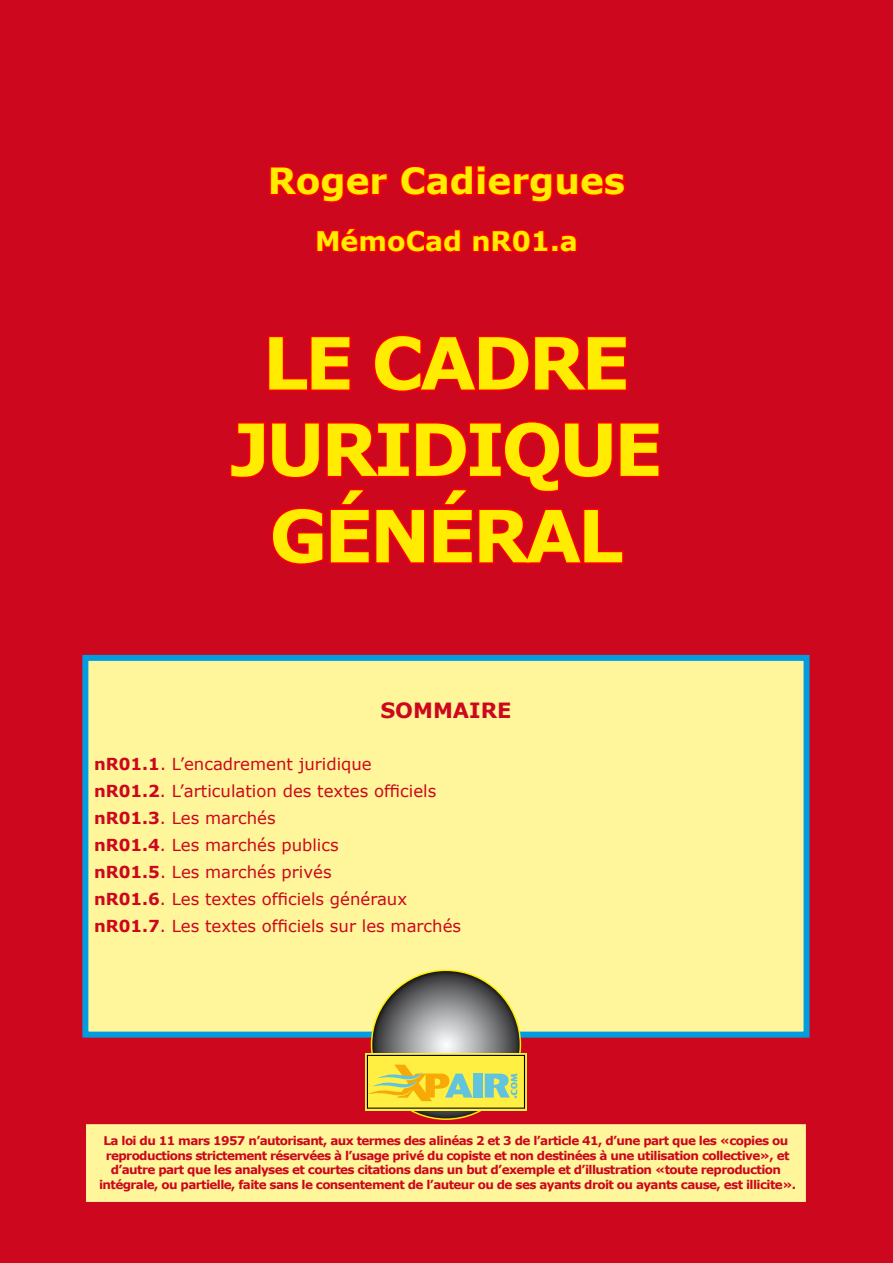
<style>
.page{position:relative;width:893px;height:1263px;background:#cc071e}
.page>*{position:absolute;margin:0;border:0;box-sizing:border-box;transform-origin:0 0}
.t1{font:700 72px/86.4px "Verdana";letter-spacing:-.05em;color:#ffec00;text-align:center}
.t2{font:700 36px "Verdana";color:#ffec00}
.t3{font:700 27px "Verdana";color:#ffec00}
.t4{font:700 21px "Verdana";color:#cc071e}
.t5{font:16.5px/27px "Verdana";color:#cc071e}
.t6{font:700 12px/14.4px "Verdana";letter-spacing:-.05em;color:#cc071e;text-align:center}
.s1{font-weight:700}
</style>
<div class="page">
<svg style="left:269px;top:166px;width:120px;height:37px"></svg>
<svg style="left:400px;top:165px;width:226px;height:38px"></svg>
<svg style="left:316px;top:227px;width:146px;height:26px"></svg>
<svg style="left:472px;top:229px;width:77px;height:24px"></svg>
<div style="left:551px;top:244px;width:8px;height:8px;border:3px solid #f00"></div>
<svg style="left:557px;top:234px;width:21px;height:19px"></svg>
<svg style="left:268px;top:335px;width:83px;height:56px"></svg>
<svg style="left:373px;top:334px;width:255px;height:58px"></svg>
<svg style="left:230px;top:421px;width:430px;height:144px"></svg>
<div style="left:85px;top:658px;width:721px;height:376px;background:#fff59a"></div>
<div style="left:82px;top:655px;width:727px;height:382px;border:6px solid #009ee0"></div>
<div style="left:85px;top:1123px;width:722px;height:80px;background:#fff59a"></div>
<div style="left:85px;top:1123px;width:722px;height:80px;border:2px solid #cc071e"></div>
<svg style="left:372px;top:970px;width:148px;height:149px;background:#7c7c77"></svg>
<div style="left:365px;top:1053px;width:162px;height:57px;background:#ffef43"></div>
<div style="left:473px;top:1073px;width:10px;height:24px;background:#62c3dd"></div>
<svg style="left:485px;top:1073px;width:32px;height:25px"></svg>
<svg style="left:369px;top:1065px;width:104px;height:36px"></svg>
<div style="left:367px;top:1055px;width:158px;height:54px;border:1px solid #000"></div>
<h2 class="t2" style="left:268px;top:158px;width:359px">Roger Cadiergues</h2>
<h3 class="t3" style="left:315px;top:224px;width:264px">MémoCad nR01.a</h3>
<h1 class="t1" style="left:230px;top:318px;width:435px">LE CADRE<br>JURIDIQUE<br>GÉNÉRAL</h1>
<h3 class="t4" style="left:380px;top:697px;width:133px">SOMMAIRE</h3>
<p class="t5" style="left:94px;top:750px;width:369px"><span class="s1">nR01.1</span>. L’encadrement juridique<br><span class="s1">nR01.2</span>. L’articulation des textes officiels <span class="s1">nR01.3</span>. Les marchés<br><span class="s1">nR01.4</span>. Les marchés publics<br><span class="s1">nR01.5</span>. Les marchés privés<br><span class="s1">nR01.6</span>. Les textes officiels généraux <span class="s1">nR01.7</span>. Les textes officiels sur les marchés</p>
<p class="t6" style="left:99px;top:1133px;width:699px">La loi du 11 mars 1957 n’autorisant, aux termes des alinéas 2 et 3 de l’article 41, d’une part que les «copies ou reproductions strictement réservées à l’usage privé du copiste et non destinées à une utilisation collective», et d’autre part que les analyses et courtes citations dans un but d’exemple et d’illustration «toute reproduction intégrale, ou partielle, faite sans le consentement de l’auteur ou de ses ayants droit ou ayants cause, est illicite».</p>
</div>
